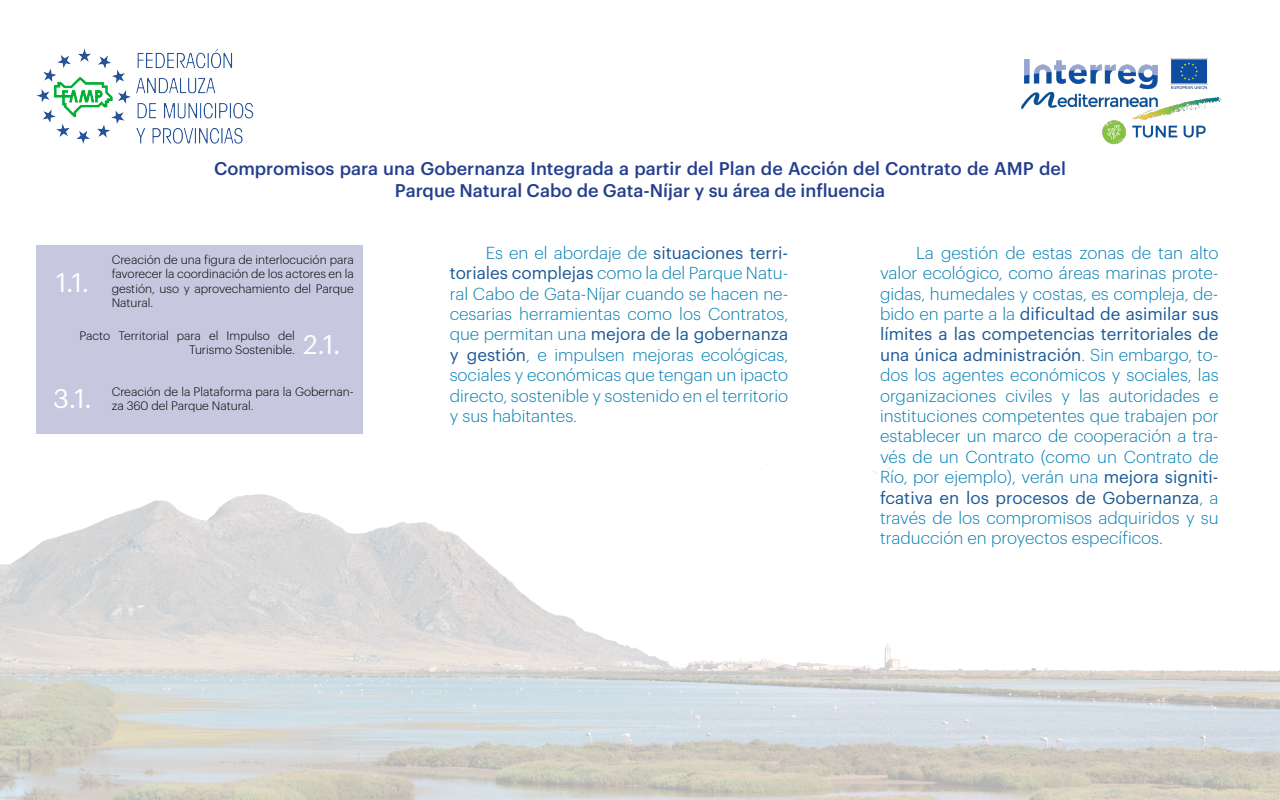
<style>
.page{position:relative;width:1280px;height:800px;background:#fff}
.page>*{position:absolute;margin:0;border:0;box-sizing:border-box;transform-origin:0 0}
.Num_Back{font:26.4px "Graphik";color:#fff}
.Horas_programa{font:500 18px/21.6px "Graphik";color:#253f8e;text-align:center}
.Notas{font:300 17px/20.4px "Graphik";color:#077fb3;text-align:justify}
.t1{font:300 12px/14.4px "Graphik";color:#000;text-align:justify}
.s1{font-weight:400;color:#1c5896}
</style>
<div class="page">
<img style="left:0;top:466px;width:1280px;height:334px">
<img style="left:36px;top:48px;width:218px;height:96px">
<img style="left:1021px;top:58px;width:201px;height:87px">
<div style="left:36px;top:245px;width:326px;height:188px;background:#c7c7e0"></div>
<p class="Horas_programa" style="left:214px;top:156px;width:853px">Compromisos para una Gobernanza Integrada a partir del Plan de Acción del Contrato de AMP del<br>Parque Natural Cabo de Gata-Níjar y su área de influencia</p>
<p class="t1" style="left:112px;top:252px;width:244px">Creación de una figura de interlocución para favorecer la coordinación de los actores en la gestión, uso y aprovechamiento del Parque Natural.</p>
<p class="t1" style="left:80px;top:327px;width:217px;text-align:right">Pacto Territorial para el Impulso del<br>Turismo Sostenible.</p>
<p class="t1" style="left:112px;top:383px;width:244px">Creación de la Plataforma para la Gobernan&shy;za 360 del Parque Natural.</p>
<p class="Num_Back" style="left:56px;top:262px;width:35px">1.1.</p>
<p class="Num_Back" style="left:303px;top:325px;width:39px">2.1.</p>
<p class="Num_Back" style="left:53px;top:378px;width:40px">3.1.</p>
<p class="Notas" style="left:450px;top:241px;width:340px;text-indent:36px">Es en el abordaje de <span class="s1">situaciones terri&shy;toriales complejas</span> como la del Parque Natu&shy;ral Cabo de Gata-Níjar cuando se hacen ne&shy;cesarias herramientas como los Contratos, que permitan una <span class="s1">mejora de la gobernanza y gestión</span>, e impulsen mejoras ecológicas, sociales y económicas que tengan un ipacto directo, sostenible y sostenido en el territorio y sus habitantes.</p>
<p class="Notas" style="left:880px;top:241px;width:340px;text-indent:36px">La gestión de estas zonas de tan alto valor ecológico, como áreas marinas prote&shy;gidas, humedales y costas, es compleja, de&shy;bido en parte a la <span class="s1">dificultad de asimilar sus límites a las competencias territoriales de una única administración</span>. Sin embargo, to&shy;dos los agentes económicos y sociales, las organizaciones civiles y las autoridades e instituciones competentes que trabajen por establecer un marco de cooperación a tra&shy;vés de un Contrato (como un Contrato de Río, por ejemplo), verán una <span class="s1">mejora signiti&shy;fcativa en los procesos de Gobernanza</span>, a través de los compromisos adquiridos y su traducción en proyectos específicos.</p>
</div>
